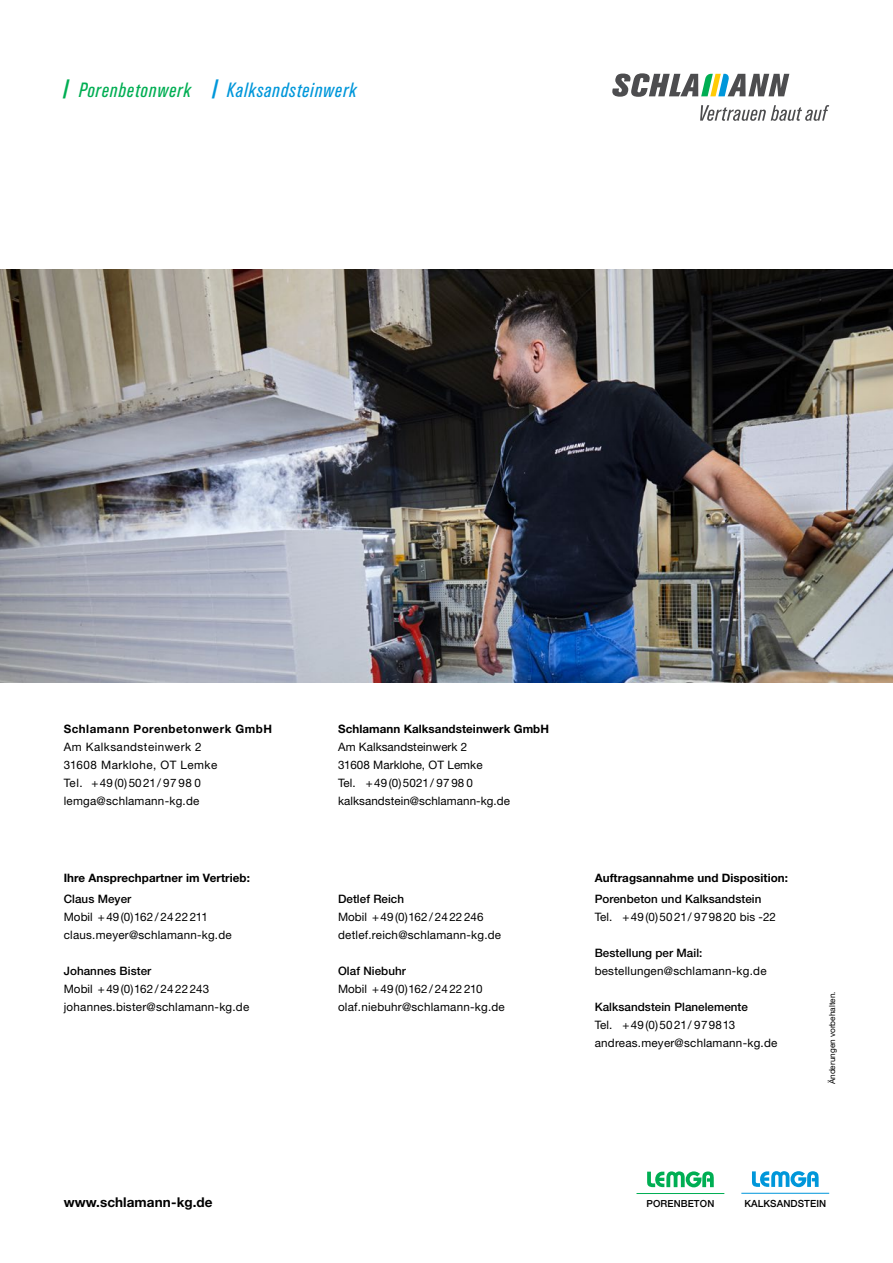
<style>
.page{position:relative;width:893px;height:1263px;background:#fff}
.page>*{position:absolute;margin:0;border:0;box-sizing:border-box;transform-origin:0 0}
.t1{font:italic condensed 20.4px "Akzidenz Grotesk BQ";letter-spacing:.05em;color:#0097da}
.t2{font:700 13.5px "Helvetica Neue LT Std";letter-spacing:.005em;color:#000}
.t3{font:11.7px/18px "Helvetica Neue LT Std";letter-spacing:.02em;color:#000}
.t4{font:500 11.7px "Helvetica Neue LT Std";letter-spacing:.005em;color:#000}
.t5{font:700 11.7px "Helvetica Neue LT Std";letter-spacing:.005em;color:#000}
.t6{font:11.7px/18px "Helvetica Neue LT Std";letter-spacing:.04em;color:#000}
.t7{font:700 11.7px "Helvetica Neue LT Std";letter-spacing:.04em;color:#000}
.t8{font:500 9.75px "Helvetica Neue";letter-spacing:.01em;color:#000}
.t9{font:8.25px "Helvetica Neue LT Std";color:#000}
.s1{font-weight:700;color:#00ae53}
.s2{color:#00ae53}
.s3{font-weight:700}
</style>
<div class="page">
<svg style="left:612px;top:73px;width:177px;height:24px"></svg>
<svg style="left:700px;top:105px;width:129px;height:16px"></svg>
<svg style="left:647px;top:1171px;width:67px;height:16px"></svg>
<hr style="left:636px;top:1193px;width:88px;height:1px;background:#00ae53">
<svg style="left:752px;top:1171px;width:67px;height:16px"></svg>
<hr style="left:741px;top:1193px;width:88px;height:1px;background:#0097da">
<img style="left:0;top:270px;width:893px;height:412px">
<h1 class="t1" style="left:64px;top:78px;width:294px"><span class="s1">|</span> <span class="s2">Porenbetonwerk</span> <span class="s3">|</span> Kalksandsteinwerk</h1>
<p class="t7" style="left:64px;top:722px;width:210px">Schlamann Porenbetonwerk GmbH</p>
<p class="t6" style="left:64px;top:738px;width:155px">Am Kalksandsteinwerk 2<br>31608 Marklohe, OT Lemke<br>Tel. +49(0)5021/ 97 98 0 lemga@schlamann-kg.de</p>
<p class="t5" style="left:338px;top:722px;width:212px">Schlamann Kalksandsteinwerk GmbH</p>
<p class="t3" style="left:338px;top:738px;width:174px">Am Kalksandsteinwerk 2<br>31608 Marklohe, OT Lemke<br>Tel. +49(0)5021/ 9798 0 kalksandstein@schlamann-kg.de</p>
<p class="t5" style="left:64px;top:871px;width:188px">Ihre Ansprechpartner im Vertrieb:</p>
<p class="t5" style="left:595px;top:871px;width:195px">Auftragsannahme und Disposition:</p>
<p class="t4" style="left:64px;top:892px;width:69px">Claus Meyer</p>
<p class="t3" style="left:64px;top:908px;width:170px">Mobil +49(0)162/ 2422211 claus.meyer@schlamann-kg.de</p>
<p class="t4" style="left:64px;top:964px;width:89px">Johannes Bister</p>
<p class="t3" style="left:64px;top:980px;width:187px">Mobil +49(0)162/ 2422243 johannes.bister@schlamann-kg.de</p>
<p class="t4" style="left:338px;top:892px;width:68px">Detlef Reich</p>
<p class="t3" style="left:338px;top:908px;width:165px">Mobil +49(0)162/ 2422246 detlef.reich@schlamann-kg.de</p>
<p class="t4" style="left:338px;top:964px;width:69px">Olaf Niebuhr</p>
<p class="t3" style="left:338px;top:980px;width:168px">Mobil +49(0)162/ 2422210 olaf.niebuhr@schlamann-kg.de</p>
<p class="t4" style="left:595px;top:892px;width:168px">Porenbeton und Kalksandstein</p>
<p class="t3" style="left:595px;top:908px;width:183px">Tel. +49(0)5021/ 979820 bis -22</p>
<p class="t4" style="left:595px;top:946px;width:109px">Bestellung per Mail:</p>
<p class="t3" style="left:595px;top:962px;width:173px">bestellungen@schlamann-kg.de</p>
<p class="t4" style="left:595px;top:1000px;width:155px">Kalksandstein Planelemente</p>
<p class="t3" style="left:595px;top:1016px;width:184px">Tel. +49(0)5021/ 979813 andreas.meyer@schlamann-kg.de</p>
<p class="t9" style="left:827px;top:1084px;width:94px;rotate:-90deg">Änderungen vorbehalten.</p>
<p class="t2" style="left:64px;top:1193px;width:150px">www.schlamann-kg.de</p>
<p class="t8" style="left:646px;top:1195px;width:69px">PORENBETON</p>
<p class="t8" style="left:744px;top:1195px;width:83px">KALKSANDSTEIN</p>
</div>
